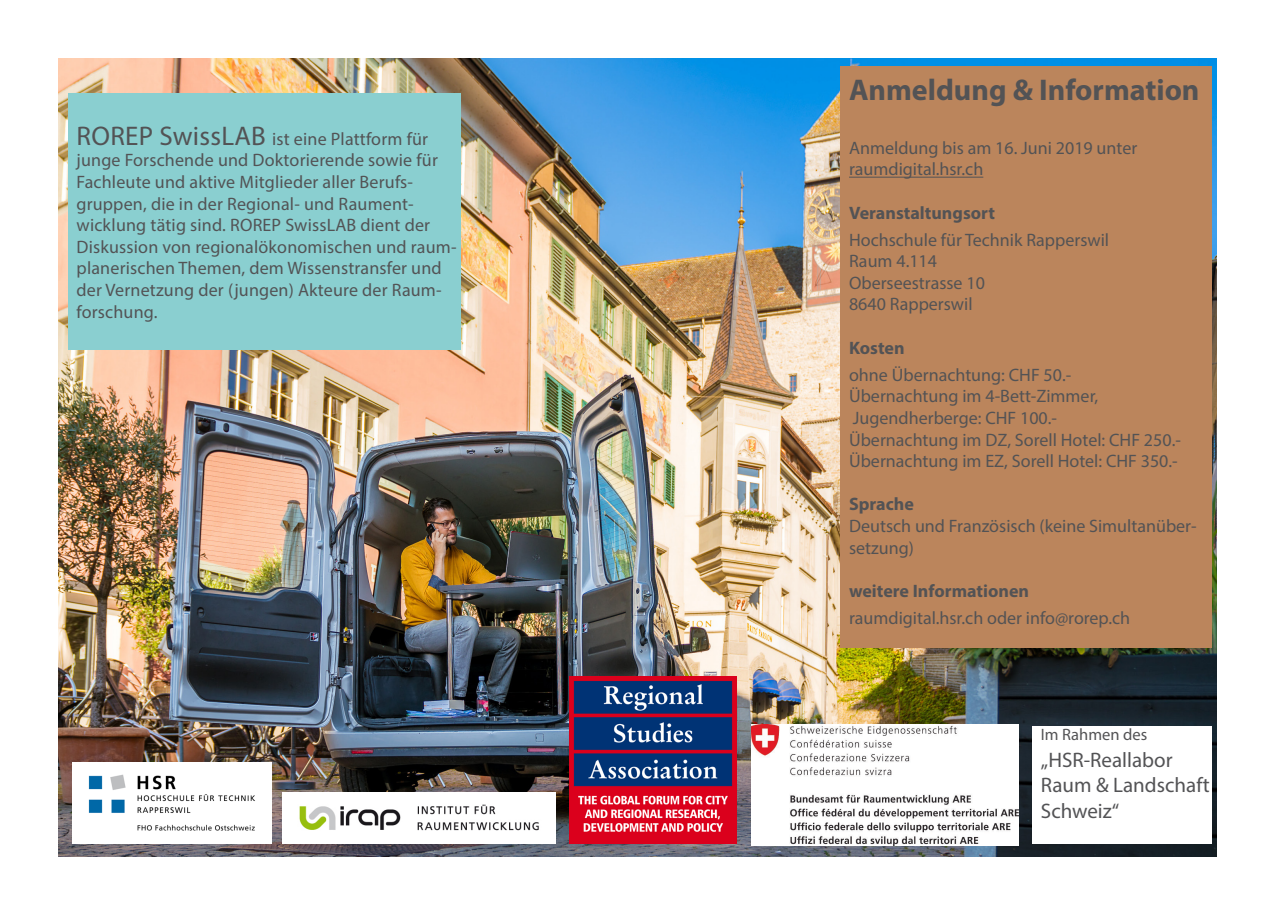
<style>
.page{position:relative;width:1272px;height:902px;background:#fff}
.page>*{position:absolute;margin:0;border:0;box-sizing:border-box;transform-origin:0 0}
.t1{font:700 30px "Myriad Pro";color:#535355}
.t2{font:21px "Myriad Pro";color:#535355}
.t3{font:18px/21.6px "Myriad Pro";color:#535355}
.t4{font:700 18px "Myriad Pro";color:#535355}
.t5{font:16.5px "Myriad Pro";color:#535355}
.s1{font-size:27px}
</style>
<div class="page">
<img style="left:58px;top:58px;width:1158px;height:798px">
<div style="left:840px;top:66px;width:371px;height:581px;background:#bb855c"></div>
<hr style="left:849px;top:177px;width:134px;height:1px;background:#535355">
<img style="left:751px;top:724px;width:267px;height:121px">
<img style="left:282px;top:792px;width:273px;height:51px">
<img style="left:73px;top:762px;width:198px;height:81px">
<div style="left:68px;top:94px;width:392px;height:256px;background:#8acfd0"></div>
<div style="left:1032px;top:726px;width:179px;height:117px;background:#fff"></div>
<img style="left:569px;top:676px;width:167px;height:167px">
<p class="t3" style="left:77px;top:128px;width:381px"><span class="s1">ROREP SwissLAB</span> ist eine Plattform für junge Forschende und Doktorierende sowie für Fachleute und aktive Mitglieder aller Berufs&shy;gruppen, die in der Regional- und Raument&shy;wicklung tätig sind. ROREP SwissLAB dient der Diskussion von regionalökonomischen und raum&shy;planerischen Themen, dem Wissenstransfer und der Vernetzung der (jungen) Akteure der Raum&shy;forschung.</p>
<p class="t1" style="left:849px;top:70px;width:352px">Anmeldung &amp; Information</p>
<p class="t3" style="left:849px;top:137px;width:290px">Anmeldung bis am 16. Juni 2019 unter</p>
<p class="t3" style="left:849px;top:158px;width:136px">raumdigital.hsr.ch</p>
<p class="t4" style="left:849px;top:201px;width:147px">Veranstaltungsort</p>
<p class="t3" style="left:849px;top:228px;width:261px">Hochschule für Technik Rapperswil</p>
<p class="t3" style="left:849px;top:250px;width:89px">Raum 4.114</p>
<p class="t3" style="left:849px;top:272px;width:137px">Oberseestrasse 10</p>
<p class="t3" style="left:849px;top:293px;width:125px">8640 Rapperswil</p>
<p class="t4" style="left:849px;top:336px;width:57px">Kosten</p>
<p class="t3" style="left:849px;top:363px;width:224px">ohne Übernachtung: CHF 50.-</p>
<p class="t3" style="left:849px;top:385px;width:251px">Übernachtung im 4-Bett-Zimmer,</p>
<p class="t3" style="left:852px;top:407px;width:206px">Jugendherberge: CHF 100.-</p>
<p class="t3" style="left:849px;top:428px;width:333px">Übernachtung im DZ, Sorell Hotel: CHF 250.-</p>
<p class="t3" style="left:849px;top:450px;width:330px">Übernachtung im EZ, Sorell Hotel: CHF 350.-</p>
<p class="t4" style="left:849px;top:492px;width:66px">Sprache</p>
<p class="t3" style="left:849px;top:515px;width:349px">Deutsch und Französisch (keine Simultanüber&shy;setzung)</p>
<p class="t4" style="left:849px;top:579px;width:181px">weitere Informationen</p>
<p class="t3" style="left:849px;top:606px;width:283px">raumdigital.hsr.ch oder info@rorep.ch</p>
<p class="t5" style="left:1040px;top:724px;width:108px">Im Rahmen des</p>
<p class="t2" style="left:1040px;top:747px;width:133px">„HSR-Reallabor</p>
<p class="t2" style="left:1040px;top:772px;width:170px">Raum &amp; Landschaft</p>
<p class="t2" style="left:1040px;top:797px;width:80px">Schweiz“</p>
</div>
